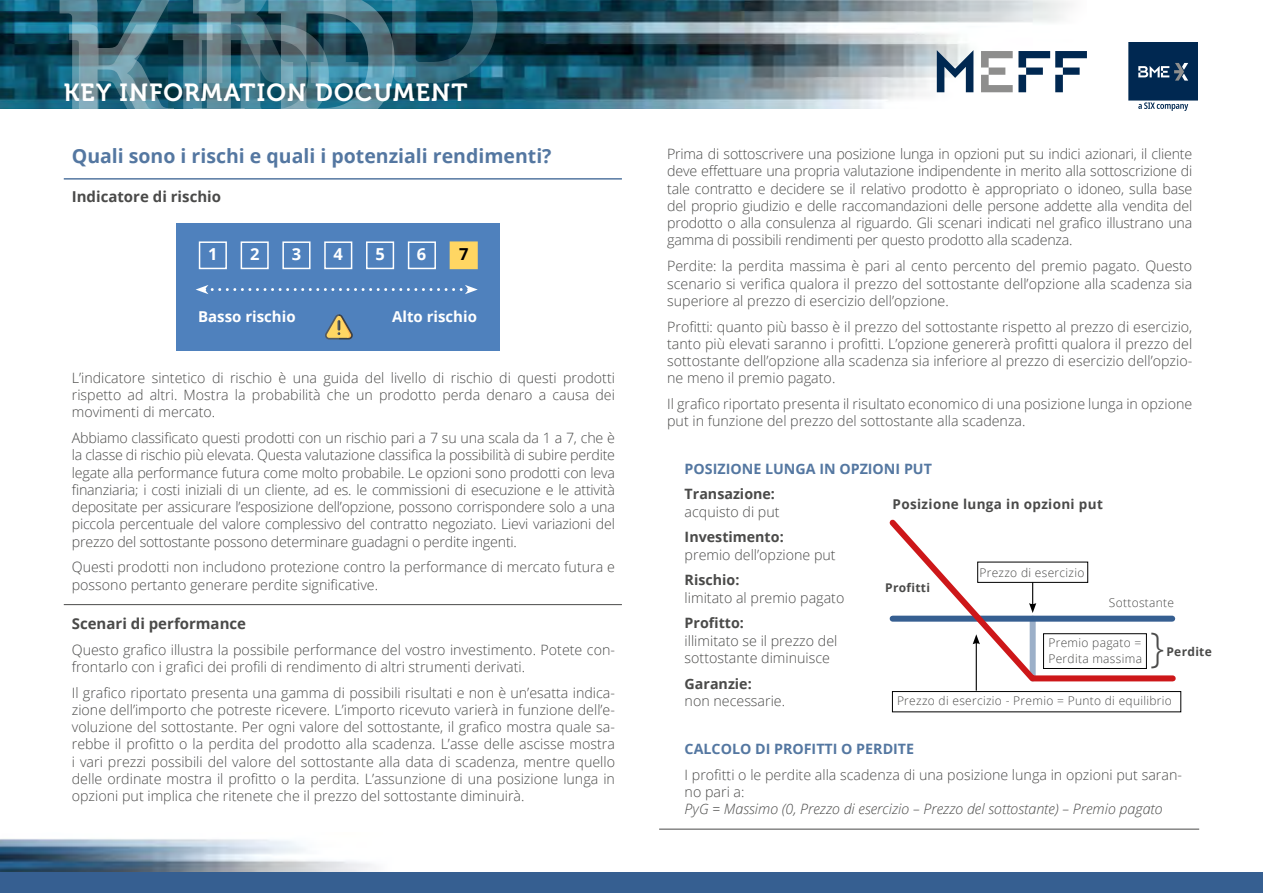
<style>
.page{position:relative;width:1263px;height:893px;background:#fff}
.page>*{position:absolute;margin:0;border:0;box-sizing:border-box;transform-origin:0 0}
.t1{font:24.6px "Museo 700";letter-spacing:.05em;color:#fff}
.t2{font:700 19.5px "Open Sans";color:#5477a1}
.t3{font:700 16.5px "Open Sans";color:#fff}
.t4{font:700 16.5px "Open Sans";color:#000}
.t5{font:700 15px "Open Sans";color:#4a4a49}
.t6{font:700 15px "Open Sans";color:#fff}
.t7{font:300 14.25px/17.2px "Open Sans";color:#4a4a49;text-align:justify}
.t8{font:italic 300 14.25px "Open Sans";color:#4a4a49}
.t9{font:700 14.25px "Open Sans";color:#5477a1}
.t10{font:700 14.25px "Open Sans";color:#4a4a49}
.t11{font:700 13.5px "Open Sans";letter-spacing:.025em;color:#4a4a49}
.t12{font:300 12px/15px "Open Sans";letter-spacing:.025em;color:#4a4a49}
.t13{font:700 12px "Open Sans";letter-spacing:.025em;color:#4a4a49}
</style>
<div class="page">
<img style="left:0;top:0;width:1070px;height:109px">
<svg style="left:60px;top:0;width:437px;height:109px;background:#386b7c"></svg>
<svg style="left:1128px;top:42px;width:70px;height:69px;background:#2f4f70"></svg>
<svg style="left:937px;top:50px;width:36px;height:42px"></svg>
<svg style="left:981px;top:51px;width:106px;height:41px"></svg>
<hr style="left:659px;top:829px;width:540px;height:1px;background:#4a4a49">
<img style="left:0;top:839px;width:501px;height:34px">
<hr style="left:64px;top:178px;width:558px;height:2px;background:#5477a1">
<hr style="left:64px;top:604px;width:558px;height:1px;background:#4a4a49">
<div style="left:0;top:873px;width:1263px;height:20px;background:#365f91"></div>
<div style="left:176px;top:223px;width:324px;height:127px;background:#4f81bd"></div>
<div style="left:199px;top:241px;width:28px;height:28px;border:2px solid #fff"></div>
<div style="left:282px;top:241px;width:28px;height:28px;border:2px solid #fff"></div>
<div style="left:408px;top:241px;width:28px;height:28px;border:2px solid #fff"></div>
<div style="left:241px;top:241px;width:28px;height:28px;border:2px solid #fff"></div>
<div style="left:366px;top:241px;width:28px;height:28px;border:2px solid #fff"></div>
<div style="left:324px;top:241px;width:28px;height:28px;border:2px solid #fff"></div>
<div style="left:450px;top:241px;width:28px;height:28px;background:#ffd663;border:2px solid #ffd663"></div>
<svg style="left:196px;top:285px;width:282px;height:9px"></svg>
<svg style="left:325px;top:314px;width:28px;height:25px"></svg>
<svg style="left:889px;top:519px;width:287px;height:165px"></svg>
<hr style="left:976px;top:642px;width:1px;height:49px;background:#000">
<svg style="left:973px;top:634px;width:7px;height:10px"></svg>
<svg style="left:1029px;top:583px;width:7px;height:30px"></svg>
<div style="left:892px;top:691px;width:289px;height:21px;border:1px solid #000"></div>
<div style="left:977px;top:562px;width:111px;height:21px;border:1px solid #000"></div>
<div style="left:1043px;top:633px;width:104px;height:36px;border:1px solid #000"></div>
<svg style="left:1152px;top:633px;width:11px;height:35px"></svg>
<h1 class="t1" style="left:64px;top:79px;width:405px">KEY INFORMATION DOCUMENT</h1>
<h2 class="t2" style="left:72px;top:142px;width:481px">Quali sono i rischi e quali i potenziali rendimenti?</h2>
<p class="t5" style="left:72px;top:186px;width:151px">Indicatore di rischio</p>
<p class="t3" style="left:208px;top:243px;width:11px">1</p>
<p class="t3" style="left:250px;top:243px;width:11px">2</p>
<p class="t3" style="left:292px;top:243px;width:11px">3</p>
<p class="t3" style="left:334px;top:243px;width:11px">4</p>
<p class="t3" style="left:376px;top:243px;width:11px">5</p>
<p class="t3" style="left:417px;top:243px;width:11px">6</p>
<p class="t4" style="left:459px;top:243px;width:11px">7</p>
<p class="t6" style="left:198px;top:306px;width:99px">Basso rischio</p>
<p class="t6" style="left:392px;top:306px;width:86px">Alto rischio</p>
<p class="t7" style="left:72px;top:369px;width:545px">L’indicatore sintetico di rischio è una guida del livello di rischio di questi prodotti rispetto ad altri. Mostra la probabilità che un prodotto perda denaro a causa dei movimenti di mercato.</p>
<p class="t7" style="left:72px;top:429px;width:545px">Abbiamo classificato questi prodotti con un rischio pari a 7 su una scala da 1 a 7, che è la classe di rischio più elevata. Questa valutazione classifica la possibilità di subire perdite legate alla performance futura come molto probabile. Le opzioni sono prodotti con leva finanziaria; i costi iniziali di un cliente, ad es. le commissioni di esecuzione e le attività depositate per assicurare l’esposizione dell’opzione, possono corrispondere solo a una piccola percentuale del valore complessivo del contratto negoziato. Lievi variazioni del prezzo del sottostante possono determinare guadagni o perdite ingenti.</p>
<p class="t7" style="left:72px;top:558px;width:545px">Questi prodotti non includono protezione contro la performance di mercato futura e possono pertanto generare perdite significative.</p>
<p class="t5" style="left:72px;top:613px;width:176px">Scenari di performance</p>
<p class="t7" style="left:72px;top:640px;width:545px">Questo grafico illustra la possibile performance del vostro investimento. Potete con&shy;frontarlo con i grafici dei profili di rendimento di altri strumenti derivati.</p>
<p class="t7" style="left:72px;top:683px;width:545px">Il grafico riportato presenta una gamma di possibili risultati e non è un’esatta indica&shy;zione dell’importo che potreste ricevere. L’importo ricevuto varierà in funzione dell’e&shy;voluzione del sottostante. Per ogni valore del sottostante, il grafico mostra quale sa&shy;rebbe il profitto o la perdita del prodotto alla scadenza. L’asse delle ascisse mostra i vari prezzi possibili del valore del sottostante alla data di scadenza, mentre quello delle ordinate mostra il profitto o la perdita. L’assunzione di una posizione lunga in opzioni put implica che ritenete che il prezzo del sottostante diminuirà.</p>
<p class="t7" style="left:667px;top:145px;width:527px">Prima di sottoscrivere una posizione lunga in opzioni put su indici azionari, il cliente deve effettuare una propria valutazione indipendente in merito alla sottoscrizione di tale contratto e decidere se il relativo prodotto è appropriato o idoneo, sulla base del proprio giudizio e delle raccomandazioni delle persone addette alla vendita del prodotto o alla consulenza al riguardo. Gli scenari indicati nel grafico illustrano una gamma di possibili rendimenti per questo prodotto alla scadenza.</p>
<p class="t7" style="left:667px;top:257px;width:527px">Perdite: la perdita massima è pari al cento percento del premio pagato. Questo scenario si verifica qualora il prezzo del sottostante dell’opzione alla scadenza sia superiore al prezzo di esercizio dell’opzione.</p>
<p class="t7" style="left:667px;top:317px;width:527px">Profitti: quanto più basso è il prezzo del sottostante rispetto al prezzo di esercizio, tanto più elevati saranno i profitti. L’opzione genererà profitti qualora il prezzo del sottostante dell’opzione alla scadenza sia inferiore al prezzo di esercizio dell’opzio&shy;ne meno il premio pagato.</p>
<p class="t7" style="left:667px;top:395px;width:527px">Il grafico riportato presenta il risultato economico di una posizione lunga in opzione put in funzione del prezzo del sottostante alla scadenza.</p>
<p class="t9" style="left:685px;top:458px;width:249px">POSIZIONE LUNGA IN OPZIONI PUT</p>
<p class="t10" style="left:685px;top:484px;width:92px">Transazione:</p>
<p class="t7" style="left:685px;top:502px;width:96px">acquisto di put</p>
<p class="t10" style="left:685px;top:527px;width:101px">Investimento:</p>
<p class="t7" style="left:685px;top:545px;width:153px">premio dell’opzione put</p>
<p class="t10" style="left:685px;top:570px;width:56px">Rischio:</p>
<p class="t7" style="left:685px;top:588px;width:161px">limitato al premio pagato</p>
<p class="t10" style="left:685px;top:613px;width:61px">Profitto:</p>
<p class="t7" style="left:685px;top:631px;width:154px">illimitato se il prezzo del sottostante diminuisce</p>
<p class="t10" style="left:685px;top:673px;width:69px">Garanzie:</p>
<p class="t7" style="left:685px;top:692px;width:102px">non necessarie.</p>
<p class="t9" style="left:685px;top:739px;width:231px">CALCOLO DI PROFITTI O PERDITE</p>
<p class="t7" style="left:685px;top:765px;width:499px">I profitti o le perdite alla scadenza di una posizione lunga in opzioni put saran&shy;no pari a:</p>
<p class="t8" style="left:685px;top:799px;width:480px">PyG = Massimo (0, Prezzo di esercizio – Prezzo del sottostante) – Premio pagato</p>
<p class="t11" style="left:893px;top:494px;width:212px">Posizione lunga in opzioni put</p>
<p class="t12" style="left:979px;top:564px;width:106px">Prezzo di esercizio</p>
<p class="t13" style="left:885px;top:579px;width:46px">Profitti</p>
<p class="t12" style="left:1109px;top:594px;width:67px">Sottostante</p>
<p class="t12" style="left:1048px;top:635px;width:95px">Premio pagato =<br>Perdita massima</p>
<p class="t13" style="left:1166px;top:643px;width:47px">Perdite</p>
<p class="t12" style="left:897px;top:693px;width:276px">Prezzo di esercizio - Premio = Punto di equilibrio</p>
</div>
